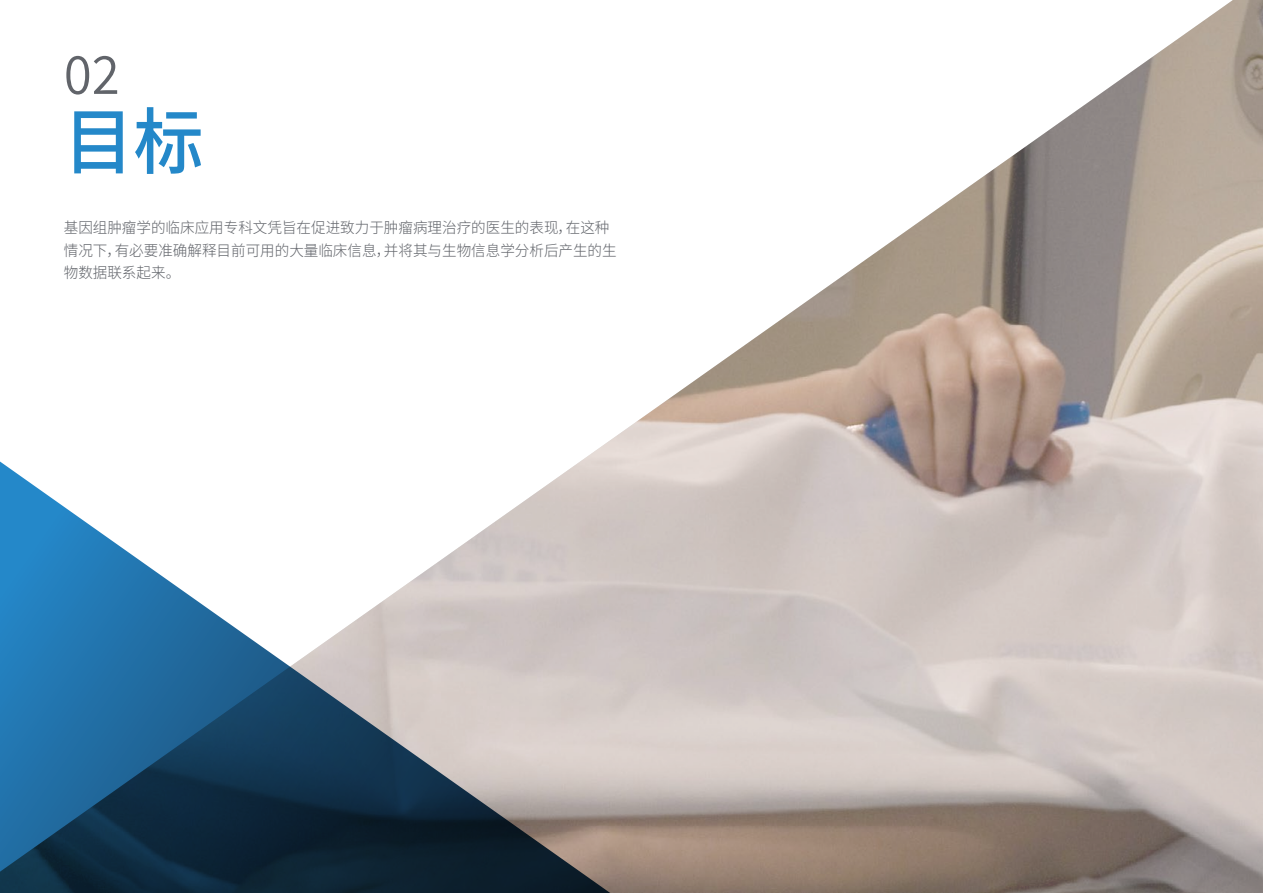
<style>
.page{position:relative;width:1263px;height:893px;background:#fff}
.page>*{position:absolute;margin:0;border:0;box-sizing:border-box;transform-origin:0 0}
.t1{font:500 72px "Source Han Sans CN";color:#2488c9}
.t2{font:52.5px "Source Han Sans CN";color:#61646a}
.t3{font:300 15px/22.5px "Source Han Sans CN";color:#61646a}
</style>
<div class="page">
<img style="left:602px;top:0;width:661px;height:893px">
<svg style="left:0;top:446px;width:640px;height:447px"></svg>
<h2 class="t2" style="left:64px;top:45px;width:57px">02</h2>
<h1 class="t1" style="left:64px;top:101px;width:141px">目标</h1>
<p class="t3" style="left:64px;top:217px;width:554px">基因组肿瘤学的临床应用专科文凭旨在促进致力于肿瘤病理治疗的医生的表现，在这种情况下，有必要准确解释目前可用的大量临床信息，并将其与生物信息学分析后产生的生物数据联系起来。</p>
</div>
